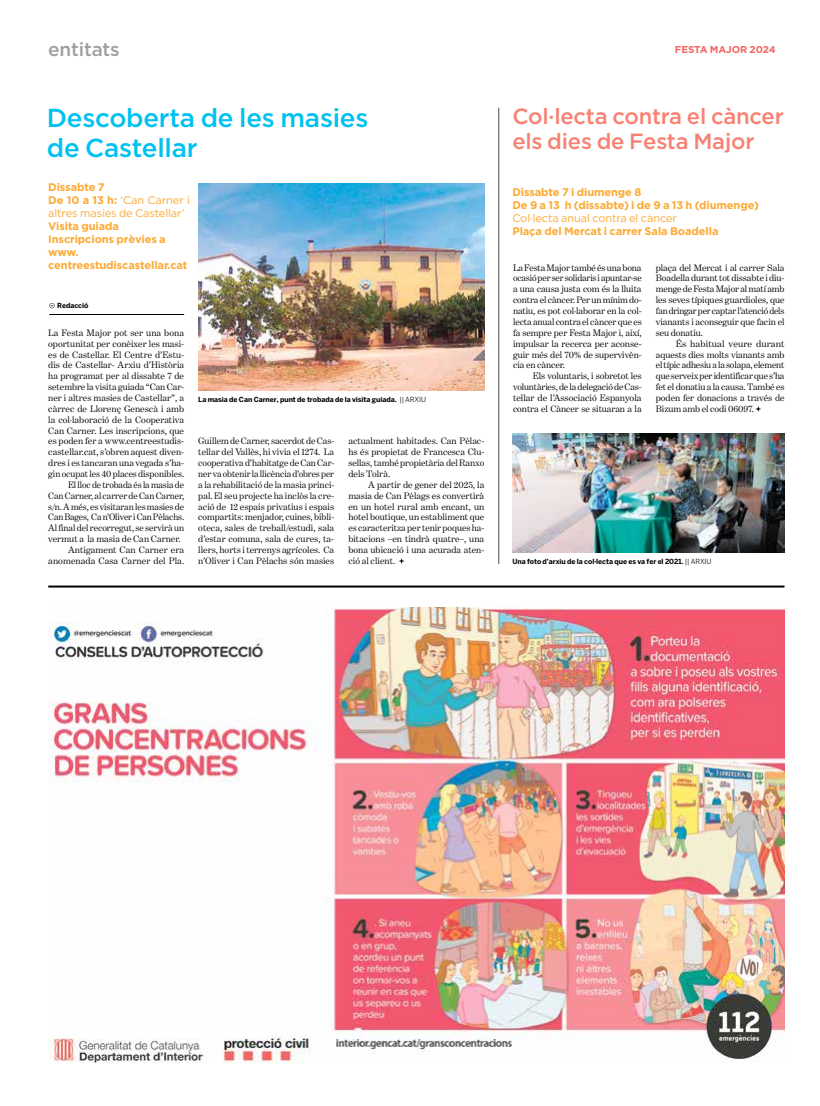
<style>
.page{position:relative;width:820px;height:1106px;background:#fff}
.page>*{position:absolute;margin:0;border:0;box-sizing:border-box;transform-origin:0 0}
.t1{font:500 26px/30px "Gotham";letter-spacing:-.01em;color:#00c1f0}
.t2{font:500 22px/25px "Gotham";letter-spacing:-.01em;color:#f78172}
.t3{font:500 19px "Gotham";letter-spacing:-.01em;color:#a19f9d}
.t4{font:700 11px/13px "Gotham";letter-spacing:-.01em;color:#fda932}
.t5{font:11px/13px "Gotham";letter-spacing:-.01em;color:#fda932}
.t6{font:700 10px "Gotham";letter-spacing:-.01em;color:#f46663}
.t7{font:9.5px/10.9px "Benton Modern One";color:#000;text-align:justify}
.t8{font:700 7px "Benton Sans";letter-spacing:-.01em;color:#000}
.s1{font-weight:700}
.s2{font-weight:400}
</style>
<div class="page">
<hr style="left:48px;top:585px;width:736px;height:2px;background:#000">
<img style="left:198px;top:184px;width:286px;height:206px">
<img style="left:512px;top:433px;width:272px;height:120px">
<svg style="left:49px;top:303px;width:6px;height:5px"></svg>
<hr style="left:49px;top:314px;width:135px;height:1px;background:#000">
<hr style="left:498px;top:108px;width:1px;height:456px;background:#4f4a46">
<svg style="left:755px;top:406px;width:5px;height:6px"></svg>
<svg style="left:399px;top:558px;width:5px;height:6px"></svg>
<img style="left:48px;top:607px;width:736px;height:456px">
<h3 class="t3" style="left:48px;top:37px;width:73px">entitats</h3>
<p class="t6" style="left:674px;top:43px;width:102px">FESTA MAJOR 2024</p>
<h1 class="t1" style="left:47px;top:102px;width:323px">Descoberta de les masies de Castellar</h1>
<h2 class="t2" style="left:512px;top:103px;width:273px">Col·lecta contra el càncer els dies de Festa Major</h2>
<p class="t5" style="left:48px;top:180px;width:143px"><span class="s1">Dissabte 7<br>De 10 a 13 h:</span> ‘Can Carner i altres masies de Castellar’</p>
<p class="t4" style="left:48px;top:219px;width:141px">Visita guiada<br>Inscripcions prèvies a www. centreestudiscastellar.cat</p>
<p class="t4" style="left:512px;top:186px;width:248px">Dissabte 7 i diumenge 8<br>De 9 a 13 h (dissabte) i de 9 a 13 h (diumenge)</p>
<p class="t5" style="left:512px;top:212px;width:166px">Col·lecta anual contra el càncer</p>
<p class="t4" style="left:512px;top:225px;width:207px">Plaça del Mercat i carrer Sala Boadella</p>
<p class="t7" style="left:655px;top:262px;width:130px">plaça del Mercat i al carrer Sala Boadella durant tot dissabte i diu&shy;menge de Festa Major al matí amb les seves típiques guardioles, que fan dringar per captar l’atenció dels vianants i aconseguir que facin el seu donatiu.</p>
<p class="t7" style="left:655px;top:338px;width:130px;text-indent:20px">És habitual veure durant aquests dies molts vianants amb el típic adhesiu a la solapa, element que serveix per identificar que s’ha fet el donatiu a la causa. També es poden fer donacions a través de Bizum amb el codi 06097.</p>
<p class="t7" style="left:513px;top:262px;width:130px">La Festa Major també és una bona ocasió per ser solidaris i apuntar-se a una causa justa com és la lluita contra el càncer. Per un mínim do&shy;natiu, es pot col·laborar en la col· lecta anual contra el càncer que es fa sempre per Festa Major i, així, impulsar la recerca per aconse&shy;guir més del 70% de supervivèn&shy;cia en càncer.</p>
<p class="t7" style="left:513px;top:370px;width:130px;text-indent:20px">Els voluntaris, i sobretot les voluntàries, de la delegació de Cas&shy;tellar de l’Associació Espanyola contra el Càncer se situaran a la</p>
<p class="t8" style="left:57px;top:301px;width:33px">Redacció</p>
<p class="t7" style="left:48px;top:327px;width:137px">La Festa Major pot ser una bona</p>
<p class="t7" style="left:48px;top:338px;width:137px">oportunitat per conèixer les masi-</p>
<p class="t7" style="left:48px;top:349px;width:137px">es de Castellar. El Centre d’Estu-</p>
<p class="t7" style="left:48px;top:360px;width:137px">dis de Castellar- Arxiu d’Història</p>
<p class="t7" style="left:48px;top:370px;width:137px">ha programat per al dissabte 7 de</p>
<p class="t7" style="left:48px;top:381px;width:137px">setembre la visita guiada “Can Car-</p>
<p class="t7" style="left:48px;top:392px;width:137px">ner i altres masies de Castellar”, a</p>
<p class="t7" style="left:48px;top:403px;width:137px">càrrec de Llorenç Genescà i amb</p>
<p class="t7" style="left:48px;top:414px;width:137px">la col·laboració de la Cooperativa</p>
<p class="t7" style="left:48px;top:425px;width:137px">Can Carner. Les inscripcions, que</p>
<p class="t7" style="left:48px;top:436px;width:137px">es poden fer a www.centreestudis-</p>
<p class="t7" style="left:48px;top:446px;width:137px">castellar.cat, s’obren aquest diven-</p>
<p class="t7" style="left:48px;top:457px;width:137px">dres i es tancaran una vegada s’ha-</p>
<p class="t7" style="left:48px;top:468px;width:137px">gin ocupat les 40 places disponibles.</p>
<p class="t7" style="left:68px;top:479px;width:117px">El lloc de trobada és la masia de</p>
<p class="t7" style="left:48px;top:490px;width:137px">Can Carner, al carrer de Can Carner,</p>
<p class="t7" style="left:48px;top:501px;width:137px">s/n. A més, es visitaran les masies de</p>
<p class="t7" style="left:48px;top:512px;width:137px">Can Bages, Ca n’Oliver i Can Pèlachs.</p>
<p class="t7" style="left:48px;top:522px;width:137px">Al final del recorregut, se servirà un</p>
<p class="t7" style="left:48px;top:533px;width:134px">vermut a la masia de Can Carner.</p>
<p class="t7" style="left:68px;top:544px;width:117px">Antigament Can Carner era</p>
<p class="t7" style="left:48px;top:555px;width:137px">anomenada Casa Carner del Pla.</p>
<p class="t8" style="left:198px;top:395px;width:229px">La masia de Can Carner, punt de trobada de la visita guiada. <span class="s2">|| ARXIU</span></p>
<p class="t7" style="left:348px;top:436px;width:137px">actualment habitades. Can Pèlac&shy;hs és propietat de Francesca Clu&shy;sellas, també propietària del Ranxo dels Tolrà.</p>
<p class="t7" style="left:348px;top:479px;width:137px;text-indent:20px">A partir de gener del 2025, la masia de Can Pèlags es convertirà en un hotel rural amb encant, un hotel boutique, un establiment que es caracteritza per tenir poques ha&shy;bitacions –en tindrà quatre–, una bona ubicació i una acurada aten&shy;ció al client.</p>
<p class="t7" style="left:198px;top:436px;width:137px">Guillem de Carner, sacerdot de Cas&shy;tellar del Vallès, hi vivia el 1274. La cooperativa d’habitatge de Can Car&shy;ner va obtenir la llicència d’obres per a la rehabilitació de la masia princi&shy;pal. El seu projecte ha inclòs la cre&shy;ació de 12 espais privatius i espais compartits: menjador, cuines, bibli&shy;oteca, sales de treball/estudi, sala d’estar comuna, sala de cures, ta&shy;llers, horts i terrenys agrícoles. Ca n’Oliver i Can Pèlachs són masies</p>
<p class="t8" style="left:512px;top:557px;width:200px">Una foto d’arxiu de la col·lecta que es va fer el 2021. <span class="s2">|| ARXIU</span></p>
</div>
